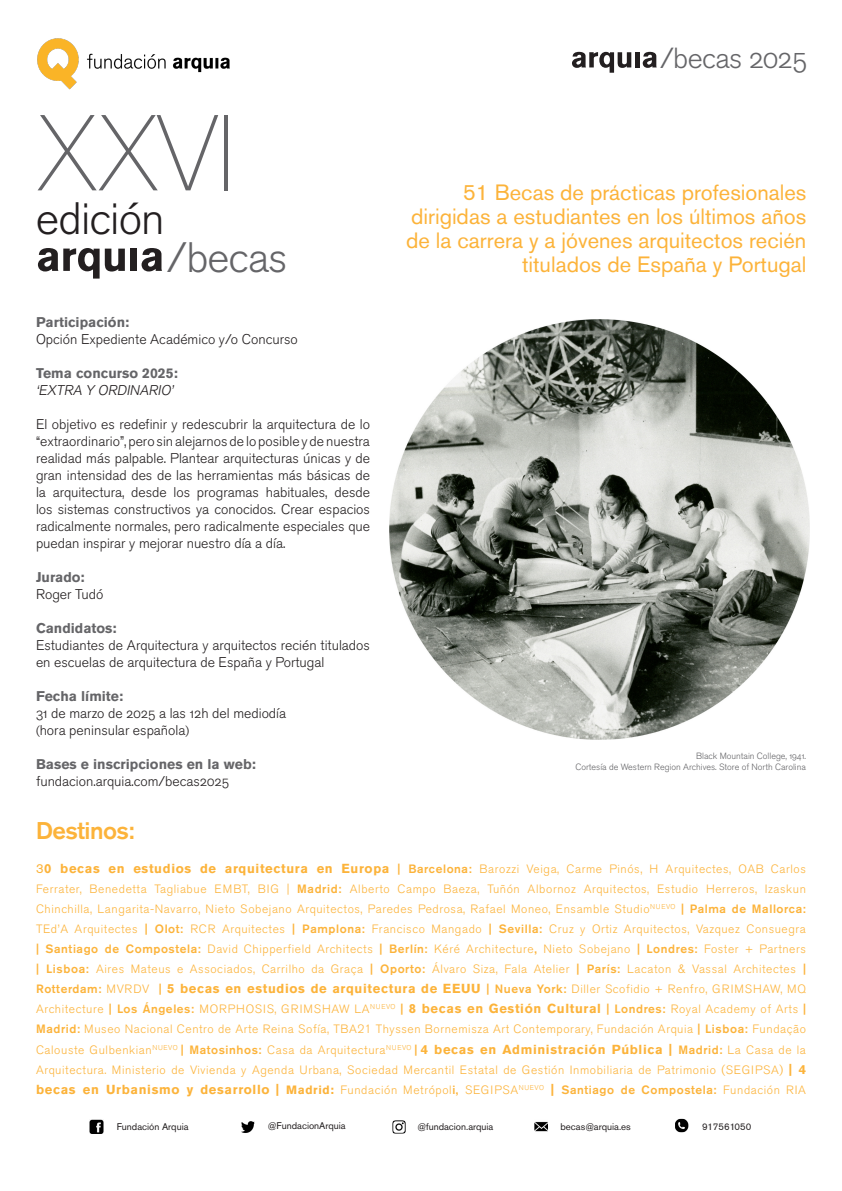
<style>
.page{position:relative;width:842px;height:1191px;background:#fff}
.page>*{position:absolute;margin:0;border:0;box-sizing:border-box;transform-origin:0 0}
.t1{font:200 105.3px "Graphik";color:#656568}
.t2{font:45px "Akzidenz Grotesk BQ Light Os F";letter-spacing:-.02em;color:#231f20}
.t3{font:42.2px "Akzidenz Grotesk BQ Light Os F";letter-spacing:-.02em;color:#656568}
.t4{font:28.8px "Akzidenz Grotesk BQ Light Os F";letter-spacing:-.02em;color:#656568}
.t5{font:500 24px "Akzidenz Grotesk Pro";letter-spacing:-.02em;color:#fcb33a}
.t6{font:22px/24px "Akzidenz Grotesk Pro";color:#fcb33a;text-align:right}
.t7{font:14px/17px "Akzidenz Grotesk BQ Light Os F";color:#231f20;text-align:justify}
.t8{font:700 14px "Akzidenz Grotesk BQ";color:#656568}
.t9{font:italic 14px "Akzidenz Grotesk BQ Light Os F";color:#231f20}
.t10{font:300 12px/20px "Akzidenz Grotesk Pro";letter-spacing:.05em;color:#fcb33a;text-align:justify}
.t11{font:9.6px "Akzidenz Grotesk Pro";color:#231f20}
.t12{font:9px "Akzidenz Grotesk BQ Light Os F";color:#656568}
.s1{font-size:12px}
.s2{font-weight:400;font-size:13px}
.s3{font-family:"Akzidenz Grotesk BQ";font-weight:700;font-size:13px}
.s4{font-weight:500}
.s5{font-family:"Akzidenz Grotesk BQ";font-weight:700}
</style>
<div class="page">
<svg style="left:38px;top:248px;width:87px;height:30px"></svg>
<div style="left:131px;top:248px;width:6px;height:23px;background:#231f20"></div>
<svg style="left:142px;top:248px;width:20px;height:23px"></svg>
<svg style="left:572px;top:52px;width:59px;height:21px"></svg>
<div style="left:635px;top:52px;width:5px;height:15px;background:#231f20"></div>
<svg style="left:643px;top:52px;width:14px;height:16px"></svg>
<img style="left:392px;top:1120px;width:14px;height:13px">
<svg style="left:241px;top:1121px;width:13px;height:12px"></svg>
<img style="left:89px;top:1120px;width:15px;height:13px">
<img style="left:534px;top:1121px;width:14px;height:11px">
<img style="left:675px;top:1118px;width:14px;height:14px">
<img style="left:390px;top:319px;width:419px;height:420px">
<img style="left:37px;top:38px;width:193px;height:52px">
<p class="t1" style="left:32px;top:77px;width:208px">XXVI</p>
<p class="t2" style="left:36px;top:193px;width:130px">edición</p>
<p class="t3" style="left:167px;top:233px;width:122px">/becas</p>
<p class="t4" style="left:660px;top:42px;width:148px">/becas 2025</p>
<p class="t6" style="left:406px;top:181px;width:402px">51 Becas de prácticas profesionales dirigidas a estudiantes en los últimos años de la carrera y a jóvenes arquitectos recién titulados de España y Portugal</p>
<p class="t8" style="left:36px;top:314px;width:95px">Participación:</p>
<p class="t7" style="left:36px;top:331px;width:263px">Opción Expediente Académico y/o Concurso</p>
<p class="t8" style="left:36px;top:365px;width:143px">Tema concurso 2025:</p>
<p class="t9" style="left:36px;top:382px;width:141px">‘EXTRA Y ORDINARIO’</p>
<p class="t7" style="left:36px;top:416px;width:335px">El objetivo es redefinir y redescubrir la arquitectura de lo “extraordinario”, pero sin alejarnos de lo posible y de nuestra realidad más palpable. Plantear arquitecturas únicas y de gran intensidad des de las herramientas más básicas de la arquitectura, desde los programas habituales, desde los sistemas constructivos ya conocidos. Crear espacios radicalmente normales, pero radicalmente especiales que puedan inspirar y mejorar nuestro día a día.</p>
<p class="t8" style="left:36px;top:569px;width:50px">Jurado:</p>
<p class="t7" style="left:36px;top:586px;width:69px">Roger Tudó</p>
<p class="t8" style="left:36px;top:620px;width:82px">Candidatos:</p>
<p class="t7" style="left:36px;top:637px;width:335px">Estudiantes de Arquitectura y arquitectos recién titulados en escuelas de arquitectura de España y Portugal</p>
<p class="t8" style="left:36px;top:688px;width:89px">Fecha límite:</p>
<p class="t7" style="left:36px;top:705px;width:252px">31 de marzo de 2025 a las 12h del mediodía</p>
<p class="t7" style="left:36px;top:722px;width:155px"><span class="s1">(</span>hora peninsular española<span class="s1">)</span></p>
<p class="t8" style="left:36px;top:756px;width:221px">Bases e inscripciones en la web:</p>
<p class="t7" style="left:36px;top:773px;width:195px">fundacion.arquia.com/becas2025</p>
<p class="t5" style="left:36px;top:815px;width:100px">Destinos:</p>
<p class="t10" style="left:36px;top:859px;width:771px"><span class="s2">3</span><span class="s3">0 becas en estudios de arquitectura en Europa</span> <span class="s4">| Barcelona:</span> Barozzi Veiga, Carme Pinós, H Arquitectes, OAB Carlos Ferrater, Benedetta Tagliabue EMBT, BIG | <span class="s4">Madrid:</span> Alberto Campo Baeza, Tuñón Albornoz Arquitectos, Estudio Herreros, Izaskun Chinchilla, Langarita-Navarro, Nieto Sobejano Arquitectos, Paredes Pedrosa, Rafael Moneo, Ensamble Studio<sup>NUEVO</sup> <span class="s4">| Palma de Mallorca:<br></span>TEd’A Arquitectes <span class="s4">| Olot:</span> RCR Arquitectes <span class="s4">| Pamplona:</span> Francisco Mangado <span class="s4">| Sevilla:</span> Cruz y Ortiz Arquitectos, Vazquez Consuegra <span class="s4">| Santiago de Compostela:</span> David Chipperfield Architects <span class="s4">| Berlín:</span> Kéré Architecture<span class="s4">,</span> Nieto Sobejano <span class="s4">| Londres:</span> Foster + Partners <span class="s4">| Lisboa:</span> Aires Mateus e Associados, Carrilho da Graça <span class="s4">| Oporto:</span> Álvaro Siza, Fala Atelier <span class="s4">| París:</span> Lacaton &amp; Vassal Architectes <span class="s4">| Rotterdam:</span> MVRDV <span class="s4">|</span> <span class="s3">5 becas en estudios de arquitectura de EEUU</span> <span class="s4">| Nueva York:</span> Diller Scofidio + Renfro, GRIMSHAW, MQ Architecture <span class="s4">| Los Ángeles:</span> MORPHOSIS, GRIMSHAW LA<sup>NUEVO</sup> <span class="s4">|</span> <span class="s3">8 becas en Gestión Cultural</span> <span class="s4">| Londres:</span> Royal Academy of Arts <span class="s4">| Madrid:</span> Museo Nacional Centro de Arte Reina Sofía, TBA21 Thyssen Bornemisza Art Contemporary, Fundación Arquia <span class="s4">| Lisboa:</span> Fundação Calouste Gulbenkian<sup>NUEVO</sup> <span class="s4">| Matosinhos:</span> Casa da Arquitectura<sup>NUEVO</sup> <span class="s4">|</span> <span class="s3">4 becas en Administración Pública |</span> <span class="s4">Madrid:</span> La Casa de la Arquitectura. Ministerio de Vivienda y Agenda Urbana, Sociedad Mercantil Estatal de Gestión Inmobiliaria de Patrimonio (SEGIPSA) <span class="s3">| 4 becas en Urbanismo y desarrollo |</span> <span class="s5">Madrid:</span> Fundación Metrópol<span class="s4">i,</span> SEGIPSA<sup>NUEVO</sup> <span class="s3">|</span> <span class="s4">Santiago de Compostela:</span> Fundación RIA</p>
<p class="t11" style="left:117px;top:1120px;width:73px">Fundación Arquia</p>
<p class="t11" style="left:268px;top:1119px;width:79px">@FundacionArquia</p>
<p class="t11" style="left:417px;top:1120px;width:77px">@fundacion.arquia</p>
<p class="t11" style="left:560px;top:1120px;width:72px">becas@arquia.es</p>
<p class="t11" style="left:702px;top:1120px;width:51px">917561050</p>
<p class="t12" style="left:696px;top:750px;width:111px">Black Mountain College, 1941.</p>
<p class="t12" style="left:575px;top:761px;width:232px">Cortesía de Western Region Archives. Store of North Carolina</p>
</div>
